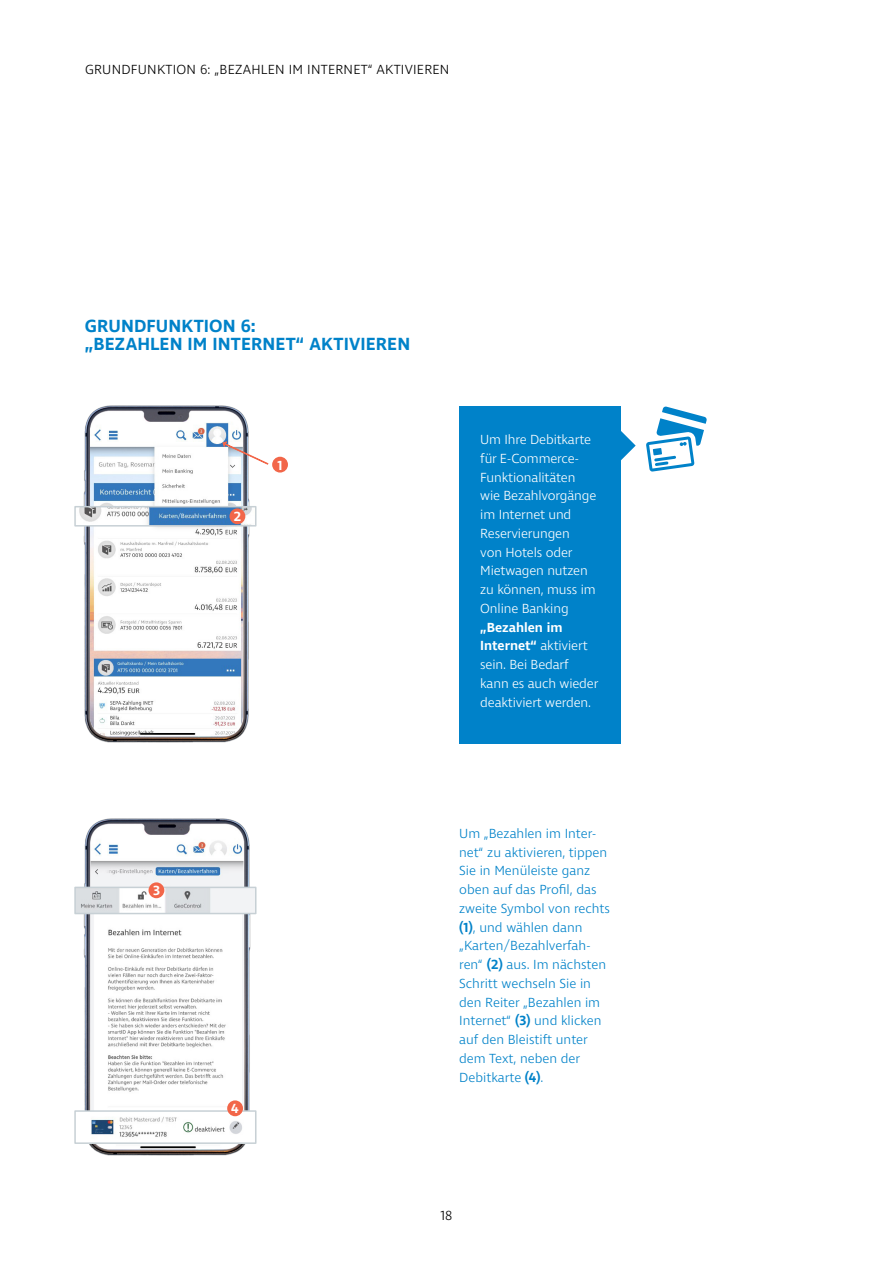
<style>
.page{position:relative;width:893px;height:1263px;background:#fff}
.page>*{position:absolute;margin:0;border:0;box-sizing:border-box;transform-origin:0 0}
.t1{font:600 18px/18.8px "Ingra";letter-spacing:.005em;color:#0082c9}
.t2{font:300 13.5px/18.8px "Ingra";color:#0082c9}
.t3{font:300 13.5px/18.8px "Ingra";letter-spacing:-.01em;color:#fff}
.t4{font:300 13.5px "Ingra";letter-spacing:.02em;color:#000}
.t5{font:600 13.5px "Ingra";color:#fff}
.s1{font-weight:600}
</style>
<div class="page">
<img style="left:75px;top:818px;width:181px;height:338px">
<img style="left:91px;top:833px;width:152px;height:316px">
<img style="left:75px;top:405px;width:180px;height:338px">
<img style="left:90px;top:421px;width:153px;height:315px">
<div style="left:272px;top:457px;width:16px;height:16px;background:#f26649;border-radius:50%"></div>
<img style="left:77px;top:509px;width:176px;height:14px">
<div style="left:74px;top:506px;width:182px;height:20px;border:2px solid #c7d0d5"></div>
<img style="left:77px;top:890px;width:176px;height:21px">
<div style="left:74px;top:887px;width:182px;height:27px;border:2px solid #c7d0d5"></div>
<img style="left:77px;top:1113px;width:176px;height:28px">
<div style="left:74px;top:1110px;width:182px;height:34px;border:2px solid #c7d0d5"></div>
<div style="left:229px;top:508px;width:16px;height:16px;background:#f26649;border-radius:50%"></div>
<svg style="left:222px;top:441px;width:47px;height:24px"></svg>
<div style="left:148px;top:882px;width:16px;height:16px;background:#f26649;border-radius:50%"></div>
<div style="left:227px;top:1100px;width:16px;height:16px;background:#f26649;border-radius:50%"></div>
<div style="left:459px;top:407px;width:162px;height:337px;background:#0082c9"></div>
<svg style="left:621px;top:431px;width:15px;height:29px"></svg>
<svg style="left:646px;top:407px;width:61px;height:64px"></svg>
<p class="t4" style="left:85px;top:61px;width:366px">GRUNDFUNKTION 6: „BEZAHLEN IM INTERNET“ AKTIVIEREN</p>
<h1 class="t1" style="left:85px;top:317px;width:327px">GRUNDFUNKTION 6:<br>„BEZAHLEN IM INTERNET“ AKTIVIEREN</h1>
<p class="t5" style="left:234px;top:508px;width:9px">2</p>
<p class="t5" style="left:278px;top:457px;width:7px">1</p>
<p class="t3" style="left:480px;top:431px;width:117px">Um Ihre Debitkarte für E-Commerce-<br>Funktionalitäten wie Bezahlvorgänge im Internet und<br>Reservierungen<br>von Hotels oder<br>Mietwagen nutzen zu können, muss im<br>Online Banking</p>
<p class="t3" style="left:480px;top:618px;width:120px"><span class="s1">„Bezahlen im<br>Internet“</span> aktiviert sein. Bei Bedarf kann es auch wieder deaktiviert werden.</p>
<p class="t5" style="left:153px;top:882px;width:9px">3</p>
<p class="t5" style="left:231px;top:1100px;width:9px">4</p>
<p class="t2" style="left:459px;top:825px;width:152px">Um „Bezahlen im Inter&shy;net“ zu aktivieren, tippen<br>Sie in Menüleiste ganz oben auf das Profil, das zweite Symbol von rechts <span class="s1">(1)</span>, und wählen dann „Karten/Bezahlverfah&shy;ren“ <span class="s1">(2)</span> aus. Im nächsten<br>Schritt wechseln Sie in den Reiter „Bezahlen im<br>Internet“ <span class="s1">(3)</span> und klicken auf den Bleistift unter dem Text, neben der<br>Debitkarte <span class="s1">(4)</span>.</p>
<p class="t4" style="left:441px;top:1207px;width:13px">18</p>
</div>
